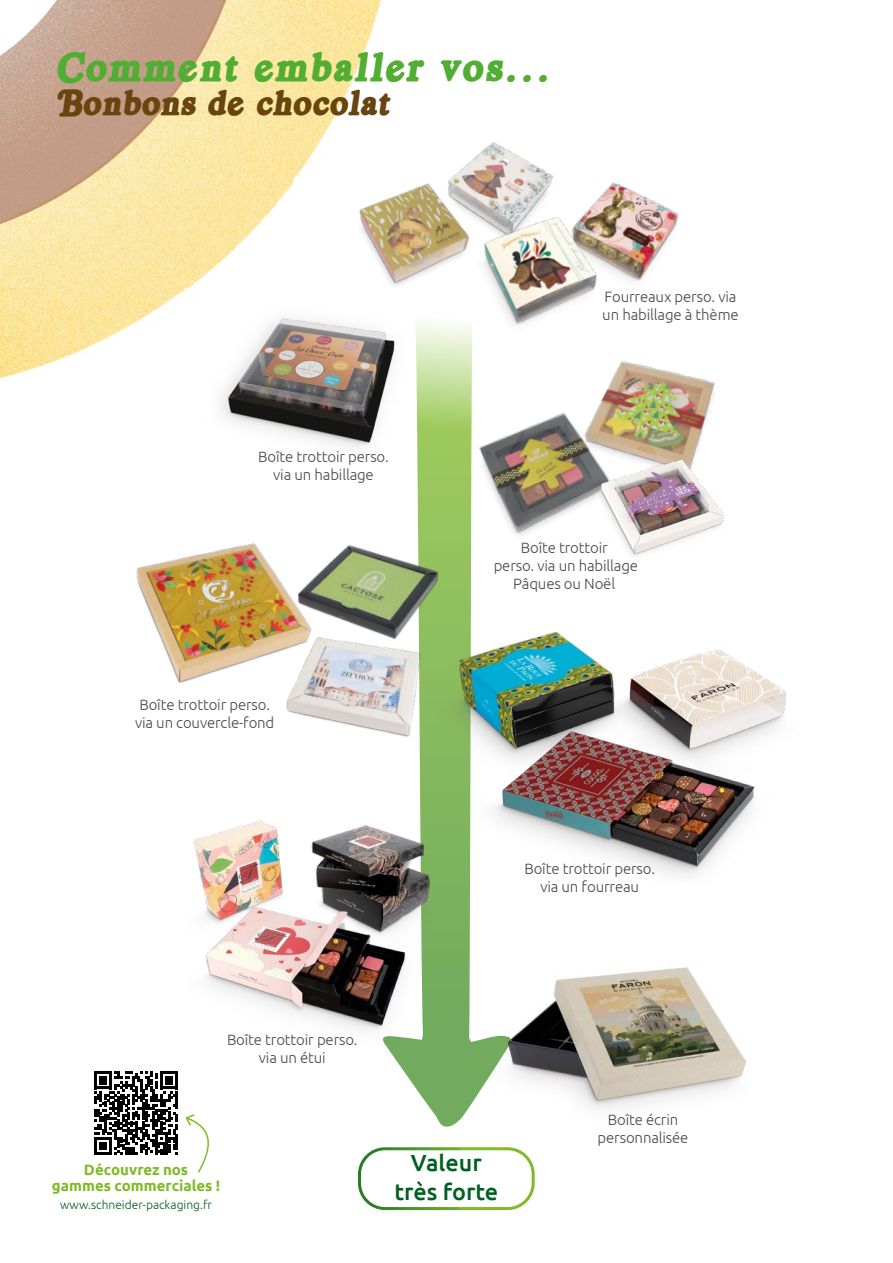
<style>
.page{position:relative;width:893px;height:1263px;background:#fff}
.page>*{position:absolute;margin:0;border:0;box-sizing:border-box;transform-origin:0 0}
.t1{font:46.5px "Royal Acid";letter-spacing:.03em;color:#52ae32}
.t2{font:40.5px "Royal Acid";color:#68440f}
.t3{font:500 23.4px/29.2px "Ubuntu";color:#005f21;text-align:center}
.t4{font:300 15px/18px "Ubuntu";letter-spacing:-.01em;color:#4a4a49;text-align:center}
.t5{font:700 15px/16.5px "Ubuntu";color:#80ba27;text-align:center}
.t6{font:300 12px "Ubuntu";color:#005f21}
</style>
<div class="page">
<img style="left:0;top:0;width:381px;height:379px">
<svg style="left:387px;top:324px;width:98px;height:803px"></svg>
<div style="left:358px;top:1147px;width:177px;height:63px;border:3px solid #fff;border-radius:26px"></div>
<img style="left:205px;top:250px;width:224px;height:224px">
<img style="left:136px;top:498px;width:349px;height:281px">
<img style="left:403px;top:629px;width:383px;height:253px">
<img style="left:485px;top:967px;width:262px;height:142px">
<img style="left:193px;top:779px;width:253px;height:268px">
<img style="left:318px;top:108px;width:131px;height:216px">
<img style="left:449px;top:142px;width:230px;height:239px">
<img style="left:459px;top:344px;width:256px;height:244px">
<img style="left:588px;top:434px;width:137px;height:143px">
<svg style="left:94px;top:1071px;width:84px;height:84px"></svg>
<svg style="left:185px;top:1114px;width:24px;height:59px"></svg>
<h1 class="t1" style="left:54px;top:46px;width:497px">Comment emballer vos...</h1>
<h2 class="t2" style="left:54px;top:84px;width:336px">Bonbons de chocolat</h2>
<p class="t4" style="left:258px;top:447px;width:132px">Boîte trottoir perso. via un habillage</p>
<p class="t4" style="left:602px;top:288px;width:138px;text-align:left">Fourreaux perso. via un habillage à thème</p>
<p class="t4" style="left:135px;top:695px;width:141px;text-align:left">Boîte trottoir perso. via un couvercle-fond</p>
<p class="t4" style="left:494px;top:539px;width:146px">Boîte trottoir<br>perso. via un habillage<br>Pâques ou Noël</p>
<p class="t4" style="left:524px;top:860px;width:132px">Boîte trottoir perso. via un fourreau</p>
<p class="t4" style="left:227px;top:1030px;width:132px">Boîte trottoir perso. via un étui</p>
<p class="t5" style="left:52px;top:1161px;width:170px">Découvrez nos<br>gammes commerciales !</p>
<p class="t6" style="left:60px;top:1198px;width:153px">www.schneider-packaging.fr</p>
<h3 class="t3" style="left:394px;top:1147px;width:105px">Valeur très forte</h3>
<p class="t4" style="left:598px;top:1110px;width:92px">Boîte écrin personnalisée</p>
</div>
